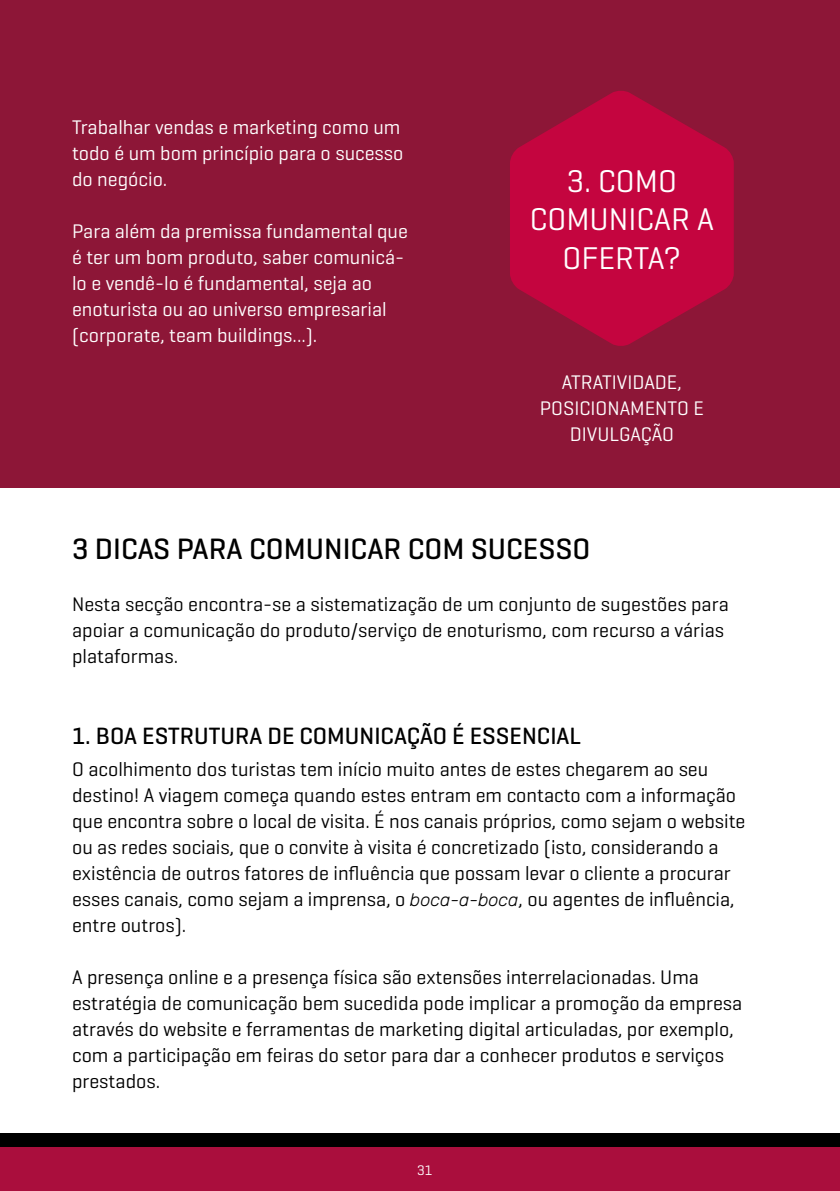
<style>
.page{position:relative;width:840px;height:1191px;background:#fff}
.page>*{position:absolute;margin:0;border:0;box-sizing:border-box;transform-origin:0 0}
.t1{font:32px/38.4px "Geogrotesque";color:#fff;text-align:center}
.t2{font:500 30px "Geogrotesque";color:#000}
.t3{font:500 24px "Geogrotesque";color:#000}
.t4{font:20px/26px "Geogrotesque";color:#000}
.t5{font:20px/26px "Geogrotesque";color:#fff}
.t6{font:14px "Geogrotesque";color:#fff}
.s1{font-family:"Rubik";font-weight:300;font-style:italic;font-size:18px}
</style>
<div class="page">
<div style="left:0;top:1133px;width:839px;height:58px;background:#000"></div>
<div style="left:0;top:1147px;width:839px;height:44px;background:#aa0e3d"></div>
<div style="left:0;top:0;width:839px;height:488px;background:#8d1637"></div>
<svg style="left:510px;top:91px;width:223px;height:255px;fill:#c4053f"></svg>
<p class="t5" style="left:72px;top:114px;width:333px">Trabalhar vendas e marketing como um todo é um bom princípio para o sucesso do negócio.</p>
<p class="t5" style="left:72px;top:218px;width:337px">Para além da premissa fundamental que é ter um bom produto, saber comunicá&shy;lo e vendê-lo é fundamental, seja ao enoturista ou ao universo empresarial (corporate, team buildings...).</p>
<h1 class="t1" style="left:529px;top:161px;width:186px">3. COMO<br>COMUNICAR A<br>OFERTA?</h1>
<p class="t5" style="left:539px;top:369px;width:165px;text-align:center">ATRATIVIDADE,<br>POSICIONAMENTO E<br>DIVULGAÇÃO</p>
<h2 class="t2" style="left:72px;top:530px;width:519px">3 DICAS PARA COMUNICAR COM SUCESSO</h2>
<p class="t4" style="left:72px;top:591px;width:657px">Nesta secção encontra-se a sistematização de um conjunto de sugestões para apoiar a comunicação do produto/serviço de enoturismo, com recurso a várias plataformas.</p>
<p class="t3" style="left:72px;top:721px;width:510px">1. BOA ESTRUTURA DE COMUNICAÇÃO É ESSENCIAL</p>
<p class="t4" style="left:72px;top:755px;width:674px">O acolhimento dos turistas tem início muito antes de estes chegarem ao seu destino! A viagem começa quando estes entram em contacto com a informação que encontra sobre o local de visita. É nos canais próprios, como sejam o website ou as redes sociais, que o convite à visita é concretizado (isto, considerando a existência de outros fatores de influência que possam levar o cliente a procurar esses canais, como sejam a imprensa, o <span class="s1">boca-a-boca</span>, ou agentes de influência, entre outros).</p>
<p class="t4" style="left:72px;top:963px;width:671px">A presença online e a presença física são extensões interrelacionadas. Uma estratégia de comunicação bem sucedida pode implicar a promoção da empresa através do website e ferramentas de marketing digital articuladas, por exemplo, com a participação em feiras do setor para dar a conhecer produtos e serviços prestados.</p>
<p class="t6" style="left:417px;top:1161px;width:17px">31</p>
</div>
